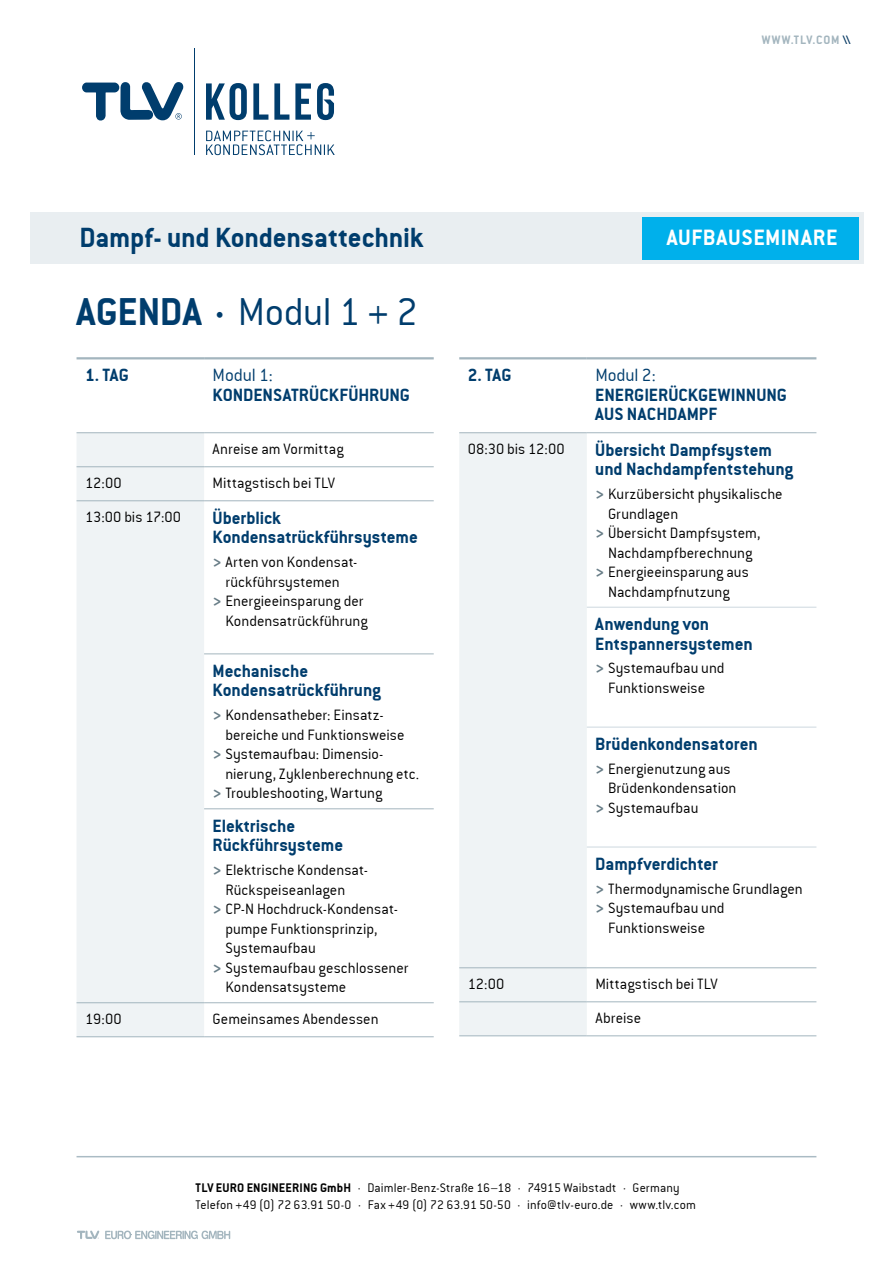
<style>
.page{position:relative;width:893px;height:1263px;background:#fff}
.page>*{position:absolute;margin:0;border:0;box-sizing:border-box;transform-origin:0 0}
.t1{font:42px "Conduit ITCTT Light";letter-spacing:-.01em;color:#003d6d}
.t2{font:30px "Conduit ITCTT Bold";letter-spacing:-.005em;color:#003d6d}
.t3{font:24px "Conduit ITCTT Bold";letter-spacing:.025em;color:#fff}
.t4{font:19.2px/19.5px "Conduit ITCTT Bold";letter-spacing:-.005em;color:#003d6d}
.t5{font:19.2px "Conduit ITCTT Light";letter-spacing:-.005em;color:#003d6d}
.t6{font:16.2px/19.5px "Conduit ITCTT Light";color:#000;text-align:center}
.t7{font:13.5px/16.5px "Conduit ITCTT Light";letter-spacing:.01em;color:#000}
.t8{font:13.2px "Conduit ITCTT Bold";letter-spacing:.065em;color:#a3b5be}
.s1{color:#003560}
.s2{font-family:"Conduit ITCTT Bold"}
.s3{font-family:"Conduit ITCTT Bold";font-size:18px;color:#697e88}
</style>
<div class="page">
<div style="left:30px;top:213px;width:833px;height:51px;background:#e6ebef"></div>
<div style="left:642px;top:217px;width:217px;height:42px;background:#00b0eb"></div>
<svg style="left:77px;top:1230px;width:22px;height:9px"></svg>
<svg style="left:105px;top:1230px;width:125px;height:9px"></svg>
<hr style="left:77px;top:1156px;width:739px;height:1px;background:#aabbc4">
<svg style="left:82px;top:82px;width:102px;height:39px"></svg>
<hr style="left:194px;top:48px;width:1px;height:107px;background:#003d6d">
<svg style="left:206px;top:130px;width:129px;height:25px"></svg>
<svg style="left:206px;top:83px;width:41px;height:37px"></svg>
<svg style="left:253px;top:83px;width:15px;height:37px"></svg>
<svg style="left:274px;top:83px;width:15px;height:37px"></svg>
<svg style="left:295px;top:83px;width:16px;height:37px"></svg>
<svg style="left:317px;top:83px;width:17px;height:37px"></svg>
<div style="left:77px;top:433px;width:127px;height:603px;background:#eff3f5"></div>
<hr style="left:77px;top:432px;width:127px;height:1px;background:#a3b5be">
<hr style="left:204px;top:432px;width:230px;height:1px;background:#a3b5be">
<hr style="left:77px;top:466px;width:127px;height:1px;background:#a3b5be">
<hr style="left:204px;top:466px;width:230px;height:1px;background:#a3b5be">
<hr style="left:77px;top:500px;width:127px;height:1px;background:#a3b5be">
<hr style="left:204px;top:500px;width:230px;height:1px;background:#a3b5be">
<hr style="left:77px;top:1002px;width:127px;height:1px;background:#a3b5be">
<hr style="left:204px;top:1002px;width:230px;height:1px;background:#a3b5be">
<hr style="left:77px;top:1036px;width:127px;height:1px;background:#a3b5be">
<hr style="left:204px;top:1036px;width:230px;height:1px;background:#a3b5be">
<hr style="left:77px;top:357px;width:127px;height:2px;background:#a3b5be">
<hr style="left:204px;top:357px;width:230px;height:2px;background:#a3b5be">
<hr style="left:204px;top:653px;width:230px;height:1px;background:#a3b5be">
<hr style="left:204px;top:808px;width:230px;height:1px;background:#a3b5be">
<div style="left:459px;top:433px;width:128px;height:602px;background:#eff3f5"></div>
<hr style="left:459px;top:432px;width:128px;height:1px;background:#a3b5be">
<hr style="left:587px;top:432px;width:229px;height:1px;background:#a3b5be">
<hr style="left:459px;top:967px;width:128px;height:1px;background:#a3b5be">
<hr style="left:587px;top:967px;width:229px;height:1px;background:#a3b5be">
<hr style="left:459px;top:1001px;width:128px;height:1px;background:#a3b5be">
<hr style="left:587px;top:1001px;width:229px;height:1px;background:#a3b5be">
<hr style="left:459px;top:1035px;width:128px;height:1px;background:#a3b5be">
<hr style="left:587px;top:1035px;width:229px;height:1px;background:#a3b5be">
<hr style="left:459px;top:357px;width:128px;height:2px;background:#a3b5be">
<hr style="left:587px;top:357px;width:229px;height:2px;background:#a3b5be">
<hr style="left:587px;top:607px;width:229px;height:1px;background:#cdd8df">
<hr style="left:587px;top:727px;width:229px;height:1px;background:#cdd8df">
<hr style="left:587px;top:847px;width:229px;height:1px;background:#cdd8df">
<p class="t8" style="left:762px;top:32px;width:90px">WWW.TLV.COM <span class="s1">\\</span></p>
<h2 class="t2" style="left:79px;top:220px;width:345px">Dampf- und Kondensattechnik</h2>
<h3 class="t3" style="left:667px;top:223px;width:172px">AUFBAUSEMINARE</h3>
<h1 class="t1" style="left:77px;top:287px;width:343px"><span class="s2">AGENDA ·</span> Modul 1 + 2</h1>
<p class="t4" style="left:85px;top:365px;width:45px">1. TAG</p>
<p class="t5" style="left:213px;top:364px;width:62px">Modul 1:</p>
<p class="t4" style="left:213px;top:385px;width:199px">KONDENSATRÜCKFÜHRUNG</p>
<p class="t6" style="left:213px;top:438px;width:133px">Anreise am Vormittag</p>
<p class="t6" style="left:85px;top:472px;width:38px">12:00</p>
<p class="t6" style="left:213px;top:472px;width:124px">Mittagstisch bei TLV</p>
<p class="t6" style="left:85px;top:506px;width:98px">13:00 bis 17:00</p>
<p class="t4" style="left:213px;top:507px;width:207px">Überblick<br>Kondensatrückführsysteme</p>
<p class="t6" style="left:213px;top:552px;width:145px"><span class="s3">&gt;</span> Arten von Kondensat-</p>
<p class="t6" style="left:225px;top:571px;width:116px">rückführsystemen</p>
<p class="t6" style="left:213px;top:591px;width:153px"><span class="s3">&gt;</span> Energieeinsparung der</p>
<p class="t6" style="left:225px;top:610px;width:144px">Kondensatrückführung</p>
<p class="t4" style="left:213px;top:661px;width:170px">Mechanische<br>Kondensatrückführung</p>
<p class="t6" style="left:213px;top:705px;width:171px"><span class="s3">&gt;</span> Kondensatheber: Einsatz-</p>
<p class="t6" style="left:225px;top:724px;width:181px">bereiche und Funktionsweise</p>
<p class="t6" style="left:213px;top:744px;width:171px"><span class="s3">&gt;</span> Systemaufbau: Dimensio-</p>
<p class="t6" style="left:225px;top:763px;width:195px">nierung, Zyklenberechnung etc.</p>
<p class="t6" style="left:213px;top:783px;width:171px"><span class="s3">&gt;</span> Troubleshooting, Wartung</p>
<p class="t4" style="left:213px;top:815px;width:132px">Elektrische<br>Rückführsysteme</p>
<p class="t6" style="left:213px;top:860px;width:157px"><span class="s3">&gt;</span> Elektrische Kondensat-</p>
<p class="t6" style="left:225px;top:879px;width:121px">Rückspeiseanlagen</p>
<p class="t6" style="left:213px;top:899px;width:185px"><span class="s3">&gt;</span> CP-N Hochdruck-Kondensat-</p>
<p class="t6" style="left:225px;top:918px;width:154px">pumpe Funktionsprinzip,</p>
<p class="t6" style="left:225px;top:938px;width:92px">Systemaufbau</p>
<p class="t6" style="left:213px;top:957px;width:198px"><span class="s3">&gt;</span> Systemaufbau geschlossener</p>
<p class="t6" style="left:225px;top:977px;width:122px">Kondensatsysteme</p>
<p class="t6" style="left:85px;top:1008px;width:38px">19:00</p>
<p class="t6" style="left:213px;top:1008px;width:168px">Gemeinsames Abendessen</p>
<p class="t4" style="left:468px;top:365px;width:45px">2. TAG</p>
<p class="t5" style="left:595px;top:364px;width:62px">Modul 2:</p>
<p class="t4" style="left:595px;top:385px;width:193px">ENERGIERÜCKGEWINNUNG<br>AUS NACHDAMPF</p>
<p class="t6" style="left:468px;top:438px;width:98px">08:30 bis 12:00</p>
<p class="t4" style="left:595px;top:439px;width:200px">Übersicht Dampfsystem und Nachdampfentstehung</p>
<p class="t6" style="left:595px;top:484px;width:189px"><span class="s3">&gt;</span> Kurzübersicht physikalische</p>
<p class="t6" style="left:608px;top:503px;width:72px">Grundlagen</p>
<p class="t6" style="left:595px;top:523px;width:167px"><span class="s3">&gt;</span> Übersicht Dampfsystem,</p>
<p class="t6" style="left:608px;top:542px;width:146px">Nachdampfberechnung</p>
<p class="t6" style="left:595px;top:562px;width:155px"><span class="s3">&gt;</span> Energieeinsparung aus</p>
<p class="t6" style="left:608px;top:581px;width:123px">Nachdampfnutzung</p>
<p class="t4" style="left:595px;top:614px;width:159px">Anwendung von<br>Entspannersystemen</p>
<p class="t6" style="left:595px;top:658px;width:131px"><span class="s3">&gt;</span> Systemaufbau und<br>Funktionsweise</p>
<p class="t4" style="left:595px;top:734px;width:164px">Brüdenkondensatoren</p>
<p class="t6" style="left:595px;top:759px;width:137px"><span class="s3">&gt;</span> Energienutzung aus</p>
<p class="t6" style="left:608px;top:778px;width:130px">Brüdenkondensation</p>
<p class="t6" style="left:595px;top:798px;width:105px"><span class="s3">&gt;</span> Systemaufbau</p>
<p class="t4" style="left:595px;top:854px;width:124px">Dampfverdichter</p>
<p class="t6" style="left:595px;top:878px;width:209px"><span class="s3">&gt;</span> Thermodynamische Grundlagen</p>
<p class="t6" style="left:595px;top:898px;width:131px"><span class="s3">&gt;</span> Systemaufbau und</p>
<p class="t6" style="left:608px;top:917px;width:99px">Funktionsweise</p>
<p class="t6" style="left:468px;top:973px;width:38px">12:00</p>
<p class="t6" style="left:595px;top:966px;width:124px;line-height:34px;text-align:left">Mittagstisch bei TLV<br>Abreise</p>
<p class="t7" style="left:196px;top:1179px;width:502px"><span class="s2">TLV EURO ENGINEERING GmbH</span> · Daimler-Benz-Straße 16–18 · 74915 Waibstadt · Germany<br>Telefon +49 (0) 72 63.91 50-0 · Fax +49 (0) 72 63.91 50-50 · info@tlv-euro.de · www.tlv.com</p>
</div>
